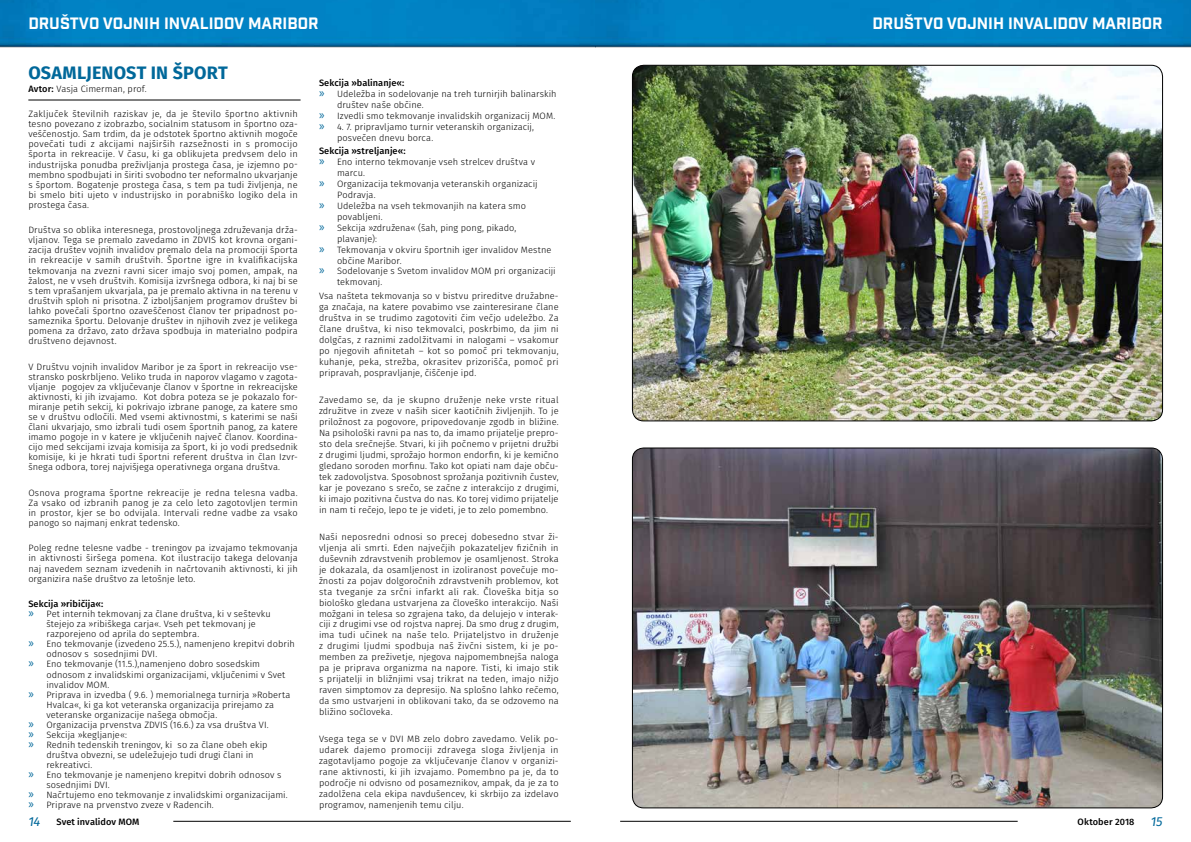
<style>
.page{position:relative;width:1191px;height:842px;background:#fff}
.page>*{position:absolute;margin:0;border:0;box-sizing:border-box;transform-origin:0 0}
.t1{font:700 18px "Fira Sans";letter-spacing:.01em;color:#00689a}
.t2{font:700 16px "Industry";color:#fff}
.t3{font:italic 13px "Fira Sans";color:#00689a}
.t4{font:300 9.2px/10.9px "Fira Sans";letter-spacing:.005em;color:#000;text-align:justify}
.t5{font:500 9.2px "Fira Sans";letter-spacing:.005em;color:#000}
.s1{font-weight:500}
.s2{font-family:"Myriad Pro";font-weight:400;font-size:13px;color:#00689a}
.s3{font-weight:400;font-style:italic;font-size:13px;color:#00689a}
</style>
<div class="page">
<img style="left:0;top:0;width:1191px;height:822px">
<hr style="left:173px;top:821px;width:398px;height:1px;background:#000">
<hr style="left:620px;top:821px;width:397px;height:1px;background:#000">
<img style="left:632px;top:65px;width:530px;height:356px">
<img style="left:632px;top:448px;width:530px;height:360px">
<hr style="left:28px;top:99px;width:272px;height:1px;background:#000">
<h2 class="t2" style="left:28px;top:14px;width:292px">DRUŠTVO VOJNIH INVALIDOV MARIBOR</h2>
<h2 class="t2" style="left:872px;top:14px;width:292px">DRUŠTVO VOJNIH INVALIDOV MARIBOR</h2>
<h1 class="t1" style="left:28px;top:60px;width:201px">OSAMLJENOST IN ŠPORT</h1>
<p class="t4" style="left:28px;top:83px;width:120px"><span class="s1">Avtor:</span> Vasja Cimerman, prof.</p>
<p class="t4" style="left:28px;top:109px;width:271px;line-height:10px">Zaključek številnih raziskav je, da je število športno aktivnih tesno povezano z izobrazbo, socialnim statusom in športno oza&shy;veščenostjo. Sam trdim, da je odstotek športno aktivnih mogoče povečati tudi z akcijami najširših razsežnosti in s promocijo športa in rekreacije. V času, ki ga oblikujeta predvsem delo in industrijska ponudba preživljanja prostega časa, je izjemno po&shy;membno spodbujati in širiti svobodno ter neformalno ukvarjanje s športom. Bogatenje prostega časa, s tem pa tudi življenja, ne bi smelo biti ujeto v industrijsko in porabniško logiko dela in prostega časa.</p>
<p class="t4" style="left:28px;top:225px;width:271px;line-height:10px">Društva so oblika interesnega, prostovoljnega združevanja drža&shy;vljanov. Tega se premalo zavedamo in ZDVIS kot krovna organi&shy;zacija društev vojnih invalidov premalo dela na promociji športa in rekreacije v samih društvih. Športne igre in kvalifikacijska tekmovanja na zvezni ravni sicer imajo svoj pomen, ampak, na žalost, ne v vseh društvih. Komisija izvršnega odbora, ki naj bi se s tem vprašanjem ukvarjala, pa je premalo aktivna in na terenu v društvih sploh ni prisotna. Z izboljšanjem programov društev bi lahko povečali športno ozaveščenost članov ter pripadnost po&shy;sameznika športu. Delovanje društev in njihovih zvez je velikega pomena za državo, zato država spodbuja in materialno podpira društveno dejavnost.</p>
<p class="t4" style="left:28px;top:361px;width:271px;line-height:10px">V Društvu vojnih invalidov Maribor je za šport in rekreacijo vse&shy;stransko poskrbljeno. Veliko truda in naporov vlagamo v zagota&shy;vljanje pogojev za vključevanje članov v športne in rekreacijske aktivnosti, ki jih izvajamo. Kot dobra poteza se je pokazalo for&shy;miranje petih sekcij, ki pokrivajo izbrane panoge, za katere smo se v društvu odločili. Med vsemi aktivnostmi, s katerimi se naši člani ukvarjajo, smo izbrali tudi osem športnih panog, za katere imamo pogoje in v katere je vključenih največ članov. Koordina&shy;cijo med sekcijami izvaja komisija za šport, ki jo vodi predsednik komisije, ki je hkrati tudi športni referent društva in član Izvr&shy;šnega odbora, torej najvišjega operativnega organa društva.</p>
<p class="t4" style="left:28px;top:487px;width:271px;line-height:10px">Osnova programa športne rekreacije je redna telesna vadba.<br>Za vsako od izbranih panog je za celo leto zagotovljen termin in prostor, kjer se bo odvijala. Intervali redne vadbe za vsako panogo so najmanj enkrat tedensko.</p>
<p class="t4" style="left:28px;top:543px;width:271px;line-height:10px">Poleg redne telesne vadbe - treningov pa izvajamo tekmovanja in aktivnosti širšega pomena. Kot ilustracijo takega delovanja naj navedem seznam izvedenih in načrtovanih aktivnosti, ki jih organizira naše društvo za letošnje leto.</p>
<p class="t5" style="left:28px;top:598px;width:76px">Sekcija »ribičija«:</p>
<p class="t4" style="left:28px;top:609px;width:244px"><span class="s2">»</span> Pet internih tekmovanj za člane društva, ki v seštevku</p>
<p class="t4" style="left:46px;top:619px;width:211px">štejejo za »ribiškega carja«. Vseh pet tekmovanj je</p>
<p class="t4" style="left:46px;top:629px;width:154px">razporejeno od aprila do septembra.</p>
<p class="t4" style="left:28px;top:639px;width:268px"><span class="s2">»</span> Eno tekmovanje (izvedeno 25.5.), namenjeno krepitvi dobrih</p>
<p class="t4" style="left:46px;top:649px;width:112px">odnosov s sosednjimi DVI.</p>
<p class="t4" style="left:28px;top:659px;width:233px"><span class="s2">»</span> Eno tekmovanje (11.5.),namenjeno dobro sosedskim</p>
<p class="t4" style="left:46px;top:669px;width:240px">odnosom z invalidskimi organizacijami, vključenimi v Svet</p>
<p class="t4" style="left:46px;top:679px;width:65px">invalidov MOM.</p>
<p class="t4" style="left:28px;top:689px;width:264px"><span class="s2">»</span> Priprava in izvedba ( 9.6. ) memorialnega turnirja »Roberta</p>
<p class="t4" style="left:46px;top:699px;width:229px">Hvalca«, ki ga kot veteranska organizacija prirejamo za</p>
<p class="t4" style="left:46px;top:709px;width:172px">veteranske organizacije našega območja.</p>
<p class="t4" style="left:28px;top:719px;width:242px"><span class="s2">»</span> Organizacija prvenstva ZDVIS (16.6.) za vsa društva VI.</p>
<p class="t4" style="left:28px;top:729px;width:100px"><span class="s2">»</span> Sekcija »kegljanje«:</p>
<p class="t4" style="left:28px;top:739px;width:241px"><span class="s2">»</span> Rednih tedenskih treningov, ki so za člane obeh ekip</p>
<p class="t4" style="left:46px;top:749px;width:209px">društva obvezni, se udeležujejo tudi drugi člani in</p>
<p class="t4" style="left:46px;top:759px;width:47px">rekreativci.</p>
<p class="t4" style="left:28px;top:769px;width:254px"><span class="s2">»</span> Eno tekmovanje je namenjeno krepitvi dobrih odnosov s</p>
<p class="t4" style="left:46px;top:779px;width:65px">sosednjimi DVI.</p>
<p class="t4" style="left:28px;top:789px;width:261px"><span class="s2">»</span> Načrtujemo eno tekmovanje z invalidskimi organizacijami.</p>
<p class="t4" style="left:28px;top:799px;width:187px"><span class="s2">»</span> Priprave na prvenstvo zveze v Radencih.</p>
<p class="t5" style="left:319px;top:76px;width:87px">Sekcija »balinanje«:</p>
<p class="t4" style="left:319px;top:88px;width:239px"><span class="s2">»</span> Udeležba in sodelovanje na treh turnirjih balinarskih</p>
<p class="t4" style="left:337px;top:99px;width:88px">društev naše občine.</p>
<p class="t4" style="left:319px;top:110px;width:238px"><span class="s2">»</span> Izvedli smo tekmovanje invalidskih organizacij MOM.</p>
<p class="t4" style="left:319px;top:121px;width:217px"><span class="s2">»</span> 4. 7. pripravljamo turnir veteranskih organizacij,</p>
<p class="t4" style="left:337px;top:132px;width:98px">posvečen dnevu borca.</p>
<p class="t5" style="left:319px;top:145px;width:88px">Sekcija »streljanje«:</p>
<p class="t4" style="left:319px;top:157px;width:217px"><span class="s2">»</span> Eno interno tekmovanje vseh strelcev društva v</p>
<p class="t4" style="left:337px;top:167px;width:30px">marcu.</p>
<p class="t4" style="left:319px;top:178px;width:220px"><span class="s2">»</span> Organizacija tekmovanja veteranskih organizacij</p>
<p class="t4" style="left:337px;top:189px;width:40px">Podravja.</p>
<p class="t4" style="left:319px;top:200px;width:209px"><span class="s2">»</span> Udeležba na vseh tekmovanjih na katera smo</p>
<p class="t4" style="left:337px;top:211px;width:47px">povabljeni.</p>
<p class="t4" style="left:319px;top:222px;width:199px"><span class="s2">»</span> Sekcija »združena« (šah, ping pong, pikado,</p>
<p class="t4" style="left:337px;top:233px;width:42px">plavanje):</p>
<p class="t4" style="left:319px;top:244px;width:234px"><span class="s2">»</span> Tekmovanja v okviru športnih iger invalidov Mestne</p>
<p class="t4" style="left:337px;top:255px;width:66px">občine Maribor.</p>
<p class="t4" style="left:319px;top:266px;width:238px"><span class="s2">»</span> Sodelovanje s Svetom invalidov MOM pri organizaciji</p>
<p class="t4" style="left:337px;top:277px;width:47px">tekmovanj.</p>
<p class="t4" style="left:319px;top:290px;width:241px">Vsa našteta tekmovanja so v bistvu prireditve družabne&shy;ga značaja, na katere povabimo vse zainteresirane člane društva in se trudimo zagotoviti čim večjo udeležbo. Za člane društva, ki niso tekmovalci, poskrbimo, da jim ni dolgčas, z raznimi zadolžitvami in nalogami – vsakomur po njegovih afinitetah – kot so pomoč pri tekmovanju, kuhanje, peka, strežba, okrasitev prizorišča, pomoč pri pripravah, pospravljanje, čiščenje ipd.</p>
<p class="t4" style="left:319px;top:395px;width:241px">Zavedamo se, da je skupno druženje neke vrste ritual združitve in zveze v naših sicer kaotičnih življenjih. To je priložnost za pogovore, pripovedovanje zgodb in bližine.<br>Na psihološki ravni pa nas to, da imamo prijatelje prepro&shy;sto dela srečnejše. Stvari, ki jih počnemo v prijetni družbi z drugimi ljudmi, sprožajo hormon endorfin, ki je kemično gledano soroden morfinu. Tako kot opiati nam daje obču&shy;tek zadovoljstva. Sposobnost sprožanja pozitivnih čustev, kar je povezano s srečo, se začne z interakcijo z drugimi, ki imajo pozitivna čustva do nas. Ko torej vidimo prijatelje in nam ti rečejo, lepo te je videti, je to zelo pomembno.</p>
<p class="t4" style="left:319px;top:531px;width:241px">Naši neposredni odnosi so precej dobesedno stvar ži&shy;vljenja ali smrti. Eden največjih pokazateljev fizičnih in duševnih zdravstvenih problemov je osamljenost. Stroka je dokazala, da osamljenost in izoliranost povečuje mo&shy;žnosti za pojav dolgoročnih zdravstvenih problemov, kot sta tveganje za srčni infarkt ali rak. Človeška bitja so biološko gledana ustvarjena za človeško interakcijo. Naši možgani in telesa so zgrajena tako, da delujejo v interak&shy;ciji z drugimi vse od rojstva naprej. Da smo drug z drugim, ima tudi učinek na naše telo. Prijateljstvo in druženje z drugimi ljudmi spodbuja naš živčni sistem, ki je po&shy;memben za preživetje, njegova najpomembnejša naloga pa je priprava organizma na napore. Tisti, ki imajo stik s prijatelji in bližnjimi vsaj trikrat na teden, imajo nižjo raven simptomov za depresijo. Na splošno lahko rečemo, da smo ustvarjeni in oblikovani tako, da se odzovemo na bližino sočloveka.</p>
<p class="t4" style="left:319px;top:734px;width:241px">Vsega tega se v DVI MB zelo dobro zavedamo. Velik po&shy;udarek dajemo promociji zdravega sloga življenja in zagotavljamo pogoje za vključevanje članov v organizi&shy;rane aktivnosti, ki jih izvajamo. Pomembno pa je, da to področje ni odvisno od posameznikov, ampak, da je za to zadolžena cela ekipa navdušencev, ki skrbijo za izdelavo programov, namenjenih temu cilju.</p>
<p class="t5" style="left:28px;top:815px;width:113px"><span class="s3">14</span> Svet invalidov MOM</p>
<p class="t5" style="left:1077px;top:815px;width:58px">Oktober 2018</p>
<h3 class="t3" style="left:1150px;top:812px;width:13px">15</h3>
</div>
